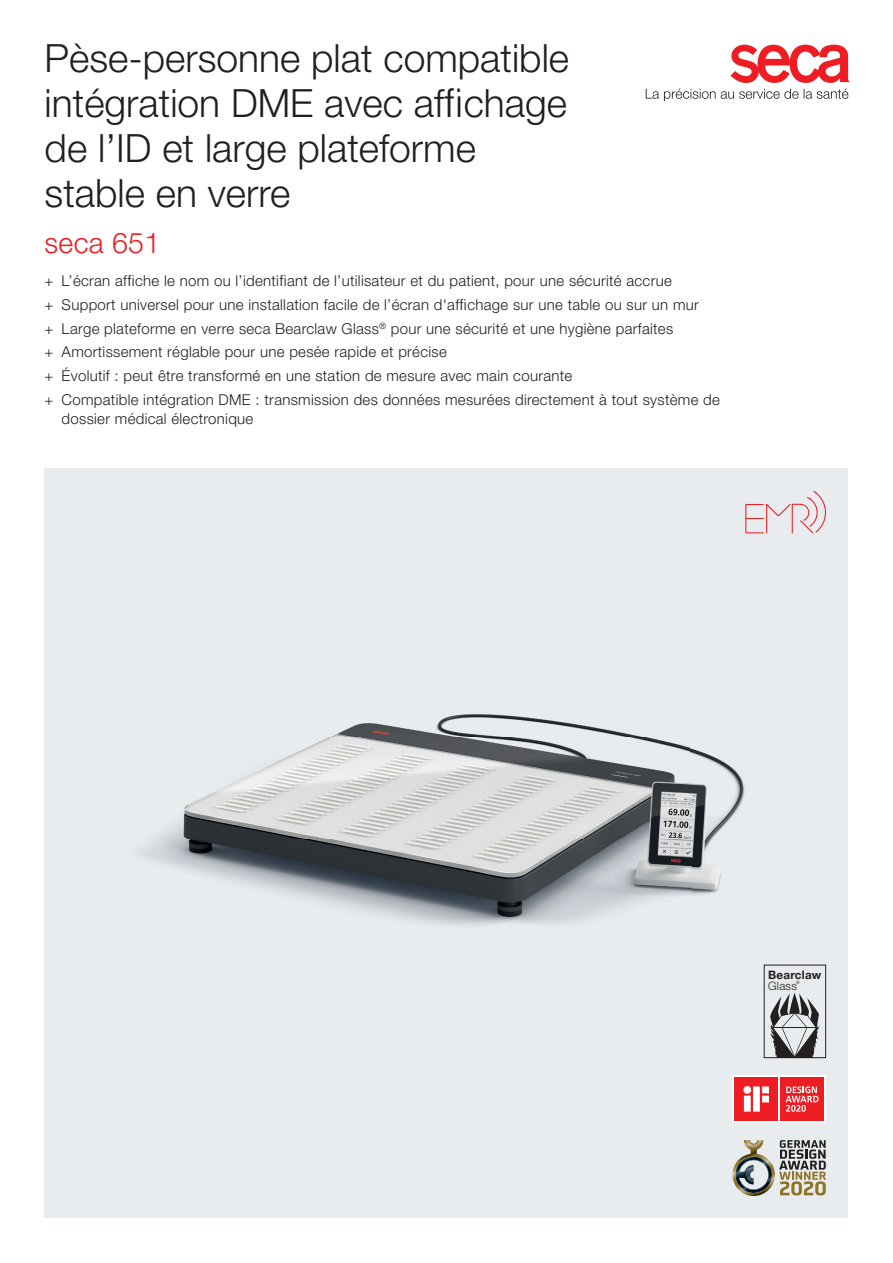
<style>
.page{position:relative;width:893px;height:1263px;background:#fff}
.page>*{position:absolute;margin:0;border:0;box-sizing:border-box;transform-origin:0 0}
.t1{font:300 39px/44.8px "secaglobal";color:#231f20}
.t2{font:300 28.5px "secaglobal";letter-spacing:.01em;color:#ee1d23}
.t3{font:300 15px/23.9px "secaglobal";letter-spacing:.02em;color:#231f20}
.t4{font:700 11.55px "secaglobal";letter-spacing:.02em;color:#231f20}
.t5{font:300 11.55px "secaglobal";letter-spacing:.02em;color:#231f20}
.t6{font:300 4.5px "secaglobal";color:#231f20}
</style>
<div class="page">
<div style="left:45px;top:468px;width:803px;height:750px;background:#e9ecef"></div>
<img style="left:139px;top:714px;width:655px;height:330px">
<svg style="left:745px;top:490px;width:81px;height:44px"></svg>
<img style="left:732px;top:1140px;width:43px;height:56px">
<svg style="left:746px;top:1140px;width:15px;height:7px"></svg>
<svg style="left:735px;top:1156px;width:37px;height:37px"></svg>
<svg style="left:779px;top:1140px;width:47px;height:55px"></svg>
<svg style="left:770px;top:993px;width:50px;height:63px"></svg>
<hr style="left:773px;top:1027px;width:43px;height:1px;background:#231f20">
<div style="left:764px;top:965px;width:62px;height:93px;border:1px solid #231f20"></div>
<div style="left:732px;top:1075px;width:94px;height:48px;background:#fff"></div>
<div style="left:735px;top:1077px;width:43px;height:44px;background:#ee1d23"></div>
<svg style="left:743px;top:1086px;width:26px;height:25px"></svg>
<div style="left:780px;top:1077px;width:44px;height:44px;background:#ee1d23"></div>
<svg style="left:785px;top:1086px;width:34px;height:26px"></svg>
<svg style="left:730px;top:44px;width:120px;height:39px"></svg>
<svg style="left:646px;top:89px;width:202px;height:12px"></svg>
<h1 class="t1" style="left:45px;top:37px;width:526px">Pèse-personne plat compatible intégration DME avec affichage de l’ID et large plateforme stable en verre</h1>
<h2 class="t2" style="left:45px;top:226px;width:117px">seca 651</h2>
<p class="t3" style="left:45px;top:269px;width:677px">+ L’écran affiche le nom ou l’identifiant de l’utilisateur et du patient, pour une sécurité accrue<br>+ Support universel pour une installation facile de l’écran d'affichage sur une table ou sur un mur<br>+ Large plateforme en verre seca Bearclaw Glass<sup>®</sup> pour une sécurité et une hygiène parfaites<br>+ Amortissement réglable pour une pesée rapide et précise<br>+ Évolutif : peut être transformé en une station de mesure avec main courante<br>+ Compatible intégration DME : transmission des données mesurées directement à tout système de</p>
<p class="t3" style="left:62px;top:407px;width:193px">dossier médical électronique</p>
<p class="t4" style="left:768px;top:968px;width:55px">Bearclaw</p>
<p class="t5" style="left:768px;top:979px;width:30px">Glass</p>
<p class="t6" style="left:796px;top:980px;width:5px">®</p>
</div>
